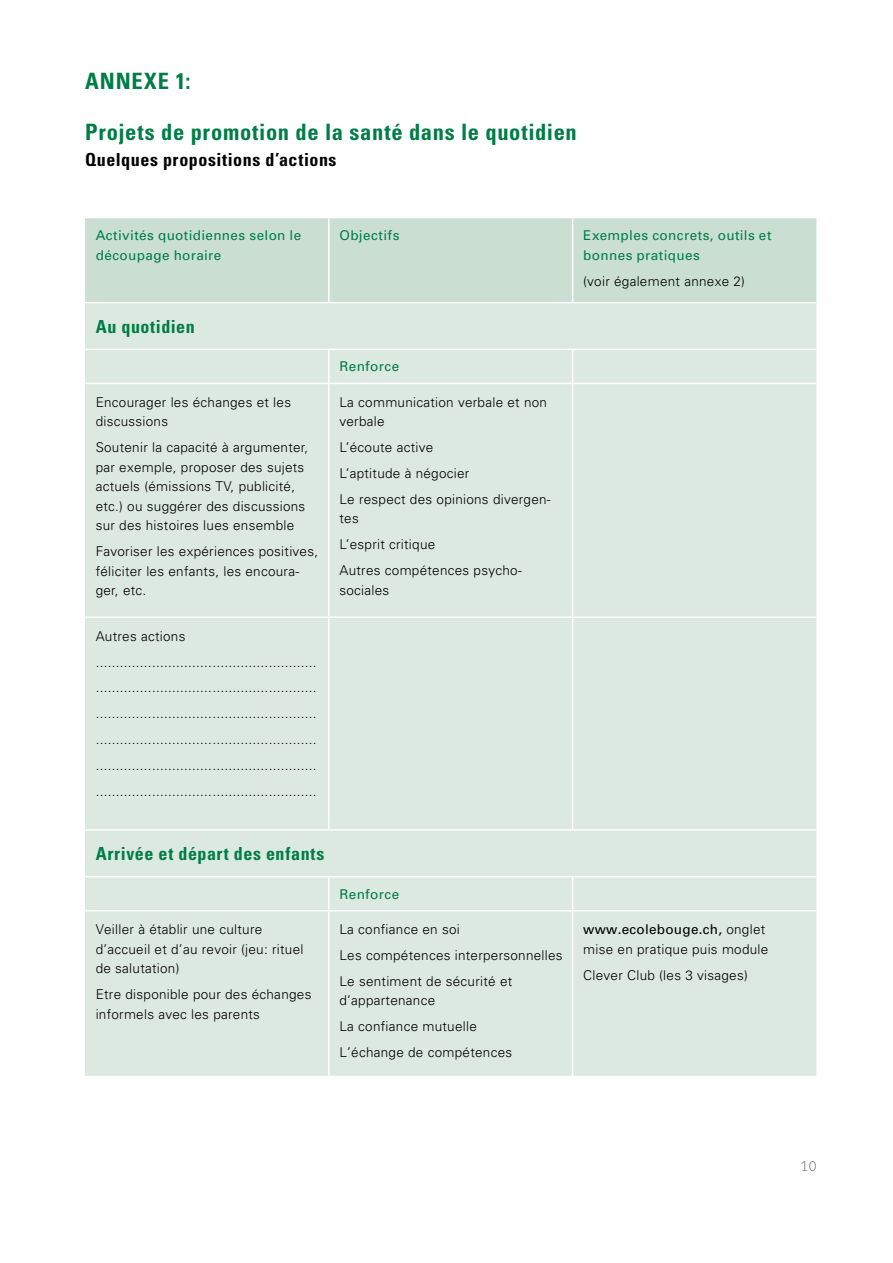
<style>
.page{position:relative;width:893px;height:1263px;background:#fff}
.page>*{position:absolute;margin:0;border:0;box-sizing:border-box;transform-origin:0 0}
.t1{font:700 condensed 22.5px "Univers";letter-spacing:.035em;color:#007d46}
.t2{font:700 condensed 18px "Univers";letter-spacing:.03em;color:#007d46}
.t3{font:700 condensed 18px "Univers";letter-spacing:.03em;color:#000}
.t4{font:300 13.95px "Caecilia";color:#6e6e6e}
.t5{font:300 13.5px/26px "Univers";letter-spacing:.02em;color:#000}
.t6{font:13.5px/19.5px "Univers";letter-spacing:.03em;color:#007d46}
.s1{font-weight:400}
</style>
<div class="page">
<div style="left:85px;top:218px;width:731px;height:84px;background:#cadfd2"></div>
<div style="left:85px;top:303px;width:731px;height:773px;background:#dbe9e0"></div>
<div style="left:329px;top:350px;width:244px;height:726px;background:#dbe9e0"></div>
<hr style="left:328px;top:218px;width:2px;height:84px;background:#fff">
<hr style="left:572px;top:218px;width:1px;height:84px;background:#fff">
<hr style="left:85px;top:349px;width:244px;height:1px;background:#fff">
<hr style="left:329px;top:349px;width:244px;height:1px;background:#fff">
<hr style="left:328px;top:350px;width:2px;height:33px;background:#fff">
<hr style="left:573px;top:349px;width:243px;height:1px;background:#fff">
<hr style="left:572px;top:350px;width:1px;height:33px;background:#fff">
<hr style="left:85px;top:383px;width:244px;height:1px;background:#fff">
<hr style="left:329px;top:383px;width:244px;height:1px;background:#fff">
<hr style="left:328px;top:384px;width:2px;height:232px;background:#fff">
<hr style="left:573px;top:383px;width:243px;height:1px;background:#fff">
<hr style="left:572px;top:384px;width:1px;height:232px;background:#fff">
<hr style="left:85px;top:616px;width:244px;height:2px;background:#fff">
<hr style="left:329px;top:616px;width:244px;height:2px;background:#fff">
<hr style="left:328px;top:618px;width:2px;height:211px;background:#fff">
<hr style="left:573px;top:616px;width:243px;height:2px;background:#fff">
<hr style="left:572px;top:618px;width:1px;height:211px;background:#fff">
<hr style="left:85px;top:829px;width:244px;height:2px;background:#fff">
<hr style="left:329px;top:829px;width:244px;height:2px;background:#fff">
<hr style="left:573px;top:829px;width:243px;height:2px;background:#fff">
<hr style="left:85px;top:876px;width:244px;height:1px;background:#fff">
<hr style="left:329px;top:876px;width:244px;height:1px;background:#fff">
<hr style="left:328px;top:877px;width:2px;height:33px;background:#fff">
<hr style="left:573px;top:876px;width:243px;height:1px;background:#fff">
<hr style="left:572px;top:877px;width:1px;height:33px;background:#fff">
<hr style="left:85px;top:910px;width:244px;height:1px;background:#fff">
<hr style="left:329px;top:910px;width:244px;height:1px;background:#fff">
<hr style="left:328px;top:911px;width:2px;height:165px;background:#fff">
<hr style="left:573px;top:910px;width:243px;height:1px;background:#fff">
<hr style="left:572px;top:911px;width:1px;height:165px;background:#fff">
<h1 class="t1" style="left:85px;top:67px;width:107px">ANNEXE 1:</h1>
<h1 class="t1" style="left:85px;top:118px;width:493px">Projets de promotion de la santé dans le quotidien</h1>
<h2 class="t3" style="left:85px;top:148px;width:253px">Quelques propositions d’actions</h2>
<p class="t6" style="left:96px;top:226px;width:207px">Activités quotidiennes selon le découpage horaire</p>
<p class="t6" style="left:339px;top:226px;width:62px">Objectifs</p>
<p class="t6" style="left:583px;top:226px;width:190px">Exemples concrets, outils et bonnes pratiques</p>
<p class="t5" style="left:583px;top:268px;width:163px">(voir également annexe 2)</p>
<h2 class="t2" style="left:96px;top:316px;width:101px">Au quotidien</h2>
<p class="t6" style="left:339px;top:357px;width:61px">Renforce</p>
<p class="t5" style="left:96px;top:392px;width:197px;line-height:19.5px">Encourager les échanges et les discussions</p>
<p class="t5" style="left:96px;top:437px;width:214px;line-height:19.5px">Soutenir la capacité à argumenter, par exemple, proposer des sujets actuels (émissions TV, publicité, etc.) ou suggérer des discussions sur des histoires lues ensemble</p>
<p class="t5" style="left:96px;top:541px;width:224px;line-height:19.5px">Favoriser les expériences positives, féliciter les enfants, les encoura&shy;ger, etc.</p>
<p class="t5" style="left:339px;top:392px;width:209px;line-height:19.5px">La communication verbale et non verbale</p>
<p class="t5" style="left:339px;top:434px;width:213px">L’écoute active<br>L’aptitude à négocier<br>Le respect des opinions divergen-</p>
<p class="t5" style="left:339px;top:505px;width:183px">tes<br>L’esprit critique<br>Autres compétences psycho-</p>
<p class="t5" style="left:339px;top:577px;width:51px">sociales</p>
<p class="t5" style="left:96px;top:622px;width:222px">Autres actions ....................................................... ....................................................... ....................................................... ....................................................... ....................................................... .......................................................</p>
<h2 class="t2" style="left:96px;top:843px;width:230px">Arrivée et départ des enfants</h2>
<p class="t5" style="left:96px;top:919px;width:209px;line-height:19.5px">Veiller à établir une culture d’accueil et d’au revoir (jeu: rituel de salutation)</p>
<p class="t5" style="left:96px;top:984px;width:217px;line-height:19.5px">Etre disponible pour des échanges informels avec les parents</p>
<p class="t6" style="left:339px;top:884px;width:61px">Renforce</p>
<p class="t5" style="left:339px;top:916px;width:225px">La confiance en soi<br>Les compétences interpersonnelles<br>Le sentiment de sécurité et</p>
<p class="t5" style="left:339px;top:987px;width:174px">d’appartenance<br>La confiance mutuelle<br>L’échange de compétences</p>
<p class="t5" style="left:583px;top:919px;width:187px;line-height:19.5px"><span class="s1">www.ecolebouge.ch,</span> onglet mise en pratique puis module</p>
<p class="t5" style="left:583px;top:961px;width:166px">Clever Club (les 3 visages)</p>
<p class="t4" style="left:800px;top:1158px;width:18px">10</p>
</div>
